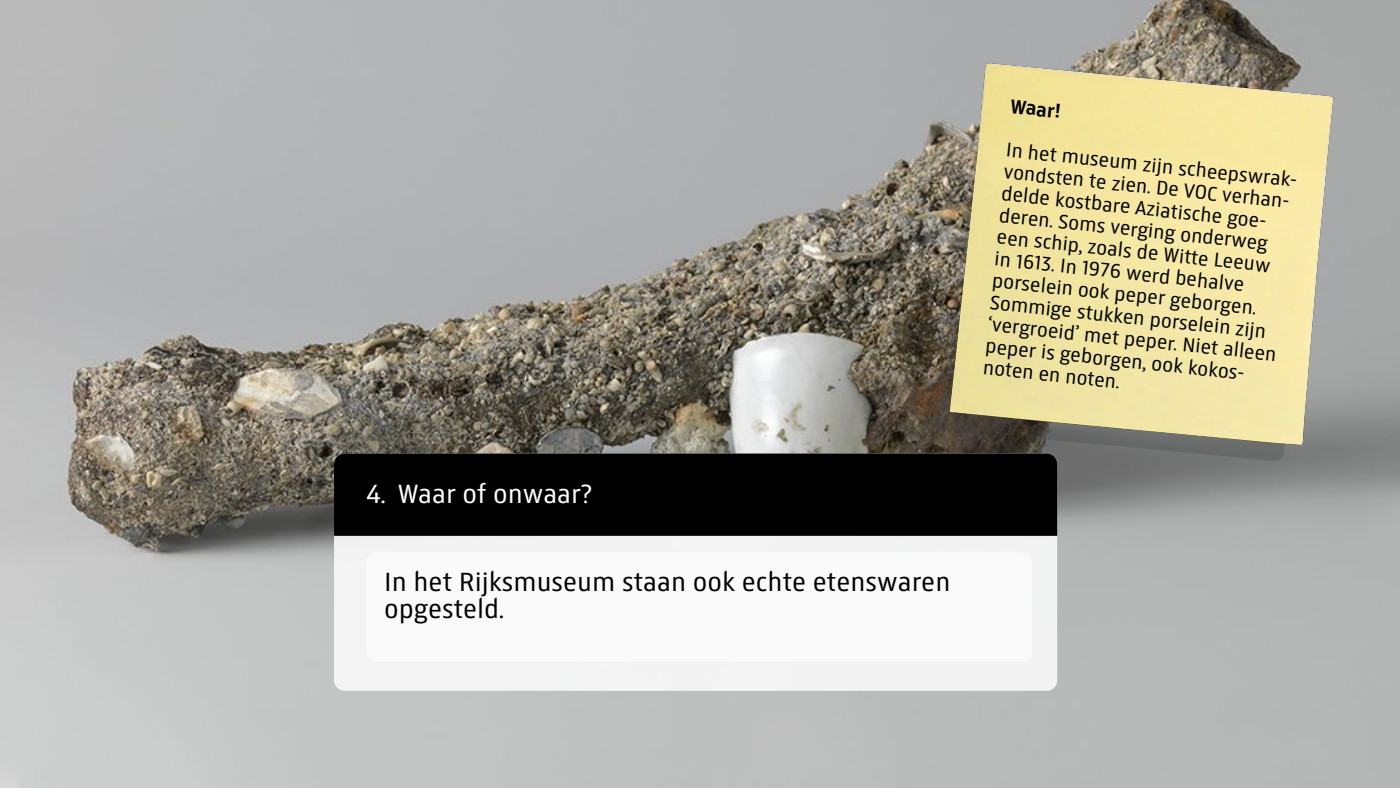
<style>
.page{position:relative;width:1400px;height:788px;background:#fff}
.page>*{position:absolute;margin:0;border:0;box-sizing:border-box;transform-origin:0 0}
.t1{font:28px/26.2px "Rijksmuseum";color:#000}
.t2{font:28px "Rijksmuseum";color:#fff}
.t3{font:21px/21.9px "Rijksmuseum";color:#000}
.t4{font:700 21px "Rijksmuseum";color:#000}
</style>
<div class="page">
<img style="left:0;top:0;width:1400px;height:787px">
<div style="left:334px;top:453px;width:723px;height:237px;background:#f3f3f3;border-radius:10px"></div>
<div style="left:334px;top:453px;width:723px;height:83px;background:#000"></div>
<div style="left:366px;top:552px;width:666px;height:110px;background:#fafafa;border-radius:10px"></div>
<img style="left:893px;top:32px;width:489px;height:472px">
<p class="t4" style="left:1012px;top:94px;width:52px;rotate:6deg">Waar!</p>
<p class="t3" style="left:1007px;top:139px;width:298px;rotate:6deg">In het museum zijn scheepswrak&shy;vondsten te zien. De VOC verhan&shy;delde kostbare Aziatische goe&shy;deren. Soms verging onderweg een schip, zoals de Witte Leeuw in 1613. In 1976 werd behalve porselein ook peper geborgen.<br>Sommige stukken porselein zijn ‘vergroeid’ met peper. Niet alleen peper is geborgen, ook kokos&shy;noten en noten.</p>
<h1 class="t2" style="left:366px;top:478px;width:228px">4. Waar of onwaar?</h1>
<h1 class="t1" style="left:384px;top:569px;width:568px">In het Rijksmuseum staan ook echte etenswaren opgesteld.</h1>
</div>
